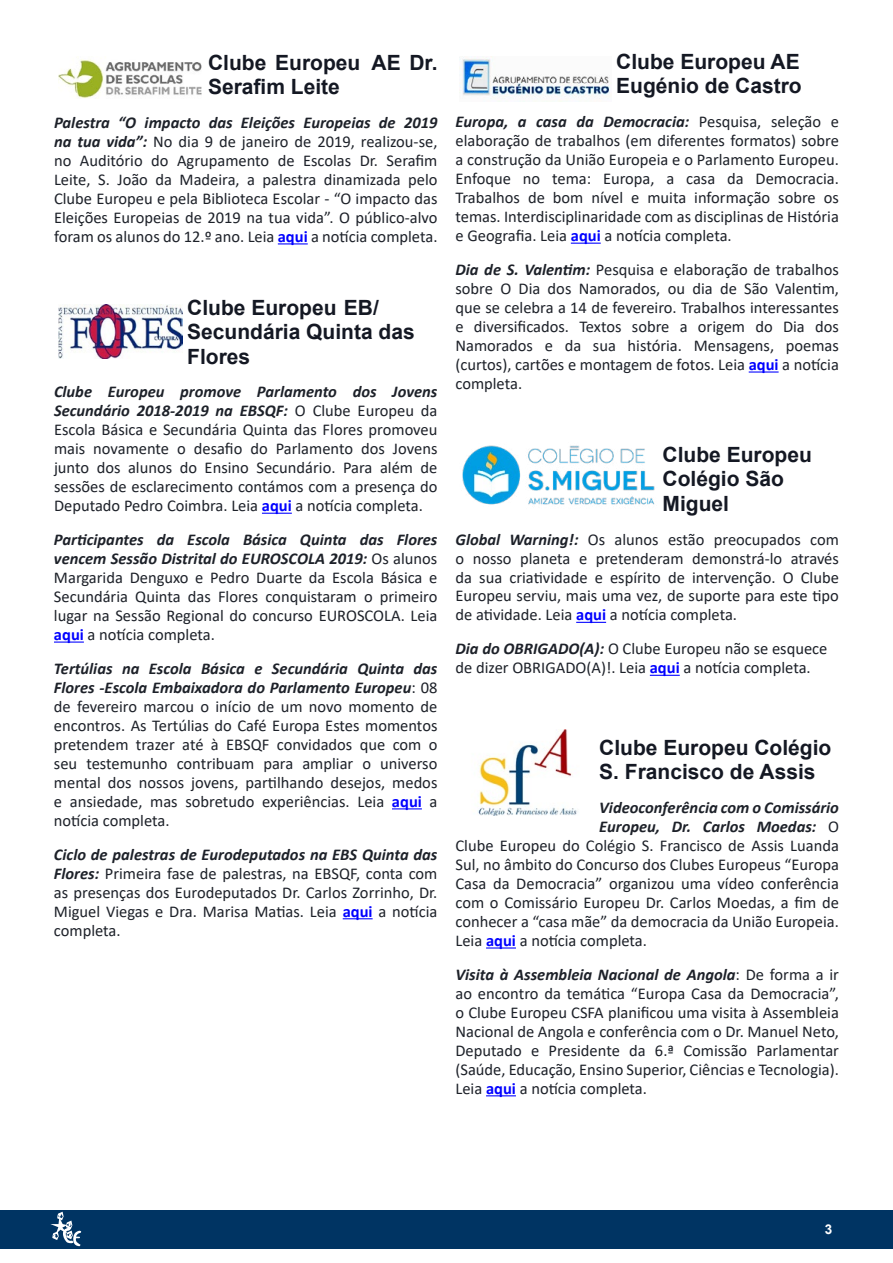
<style>
.page{position:relative;width:893px;height:1263px;background:#fff}
.page>*{position:absolute;margin:0;border:0;box-sizing:border-box;transform-origin:0 0}
.t1{font:700 21px/24.2px "Arial";color:#141823}
.t2{font:16.5px/18.9px "Calibri";color:#1d2129;text-align:justify}
.t3{font:italic 700 16.5px "Calibri";color:#1d2129}
.t4{font:700 13.5px "Arial";color:#fff}
.s1{font-weight:700;font-style:italic}
.s2{font-weight:700;color:#00f}
.s3{font-weight:400;font-style:normal}
</style>
<div class="page">
<div style="left:0;top:1211px;width:893px;height:38px;background:#003463"></div>
<svg style="left:48px;top:1210px;width:34px;height:37px"></svg>
<hr style="left:278px;top:243px;width:30px;height:1px;background:#00f">
<hr style="left:262px;top:513px;width:30px;height:1px;background:#00f">
<hr style="left:54px;top:641px;width:30px;height:2px;background:#00f">
<hr style="left:392px;top:808px;width:30px;height:1px;background:#00f">
<hr style="left:343px;top:918px;width:30px;height:1px;background:#00f">
<img style="left:58px;top:59px;width:144px;height:39px">
<img style="left:58px;top:304px;width:125px;height:54px">
<hr style="left:571px;top:243px;width:30px;height:1px;background:#00f">
<hr style="left:749px;top:371px;width:30px;height:2px;background:#00f">
<hr style="left:576px;top:622px;width:30px;height:1px;background:#00f">
<hr style="left:650px;top:675px;width:30px;height:1px;background:#00f">
<hr style="left:486px;top:947px;width:30px;height:1px;background:#00f">
<hr style="left:486px;top:1095px;width:30px;height:1px;background:#00f">
<img style="left:460px;top:58px;width:150px;height:43px">
<img style="left:462px;top:445px;width:193px;height:60px">
<img style="left:478px;top:730px;width:99px;height:85px">
<p class="t1" style="left:208px;top:51px;width:231px">Clube Europeu AE Dr.<br>Serafim Leite</p>
<p class="t2" style="left:54px;top:113px;width:385px"><span class="s1">Palestra “O impacto das Eleições Europeias de 2019 na tua vida”:</span> No dia 9 de janeiro de 2019, realizou-se, no Auditório do Agrupamento de Escolas Dr. Serafim Leite, S. João da Madeira, a palestra dinamizada pelo Clube Europeu e pela Biblioteca Escolar - “O impacto das Eleições Europeias de 2019 na tua vida”. O público-alvo foram os alunos do 12.º ano. Leia <span class="s2">aqui</span> a notícia completa.</p>
<p class="t1" style="left:187px;top:296px;width:229px">Clube Europeu EB/<br>Secundária Quinta das<br>Flores</p>
<p class="t2" style="left:54px;top:382px;width:385px"><span class="s1">Clube Europeu promove Parlamento dos Jovens Secundário 2018-2019 na EBSQF:</span> O Clube Europeu da Escola Básica e Secundária Quinta das Flores promoveu mais novamente o desafio do Parlamento dos Jovens junto dos alunos do Ensino Secundário. Para além de sessões de esclarecimento contámos com a presença do Deputado Pedro Coimbra. Leia <span class="s2">aqui</span> a notícia completa.</p>
<p class="t2" style="left:54px;top:530px;width:385px"><span class="s1">Participantes da Escola Básica Quinta das Flores vencem Sessão Distrital do EUROSCOLA 2019:</span> Os alunos Margarida Denguxo e Pedro Duarte da Escola Básica e Secundária Quinta das Flores conquistaram o primeiro lugar na Sessão Regional do concurso EUROSCOLA. Leia <span class="s2">aqui</span> a notícia completa.</p>
<p class="t2" style="left:54px;top:659px;width:385px"><span class="s1">Tertúlias na Escola Básica e Secundária Quinta das Flores -Escola Embaixadora do Parlamento Europeu</span>: 08 de fevereiro marcou o início de um novo momento de encontros. As Tertúlias do Café Europa Estes momentos pretendem trazer até à EBSQF convidados que com o seu testemunho contribuam para ampliar o universo mental dos nossos jovens, partilhando desejos, medos e ansiedade, mas sobretudo experiências. Leia <span class="s2">aqui</span> a notícia completa.</p>
<p class="t2" style="left:54px;top:844px;width:385px"><span class="s1">Ciclo de palestras de Eurodeputados na EBS Quinta das Flores:</span> Primeira fase de palestras, na EBSQF, conta com as presenças dos Eurodeputados Dr. Carlos Zorrinho, Dr.<br>Miguel Viegas e Dra. Marisa Matias. Leia <span class="s2">aqui</span> a notícia completa.</p>
<p class="t1" style="left:616px;top:50px;width:187px">Clube Europeu AE<br>Eugénio de Castro</p>
<p class="t2" style="left:455px;top:112px;width:385px"><span class="s1">Europa, a casa da Democracia:</span> Pesquisa, seleção e elaboração de trabalhos (em diferentes formatos) sobre a construção da União Europeia e o Parlamento Europeu.<br>Enfoque no tema: Europa, a casa da Democracia.<br>Trabalhos de bom nível e muita informação sobre os temas. Interdisciplinaridade com as disciplinas de História e Geografia. Leia <span class="s2">aqui</span> a notícia completa.</p>
<p class="t2" style="left:455px;top:260px;width:385px"><span class="s1">Dia de S. Valentim:</span> Pesquisa e elaboração de trabalhos sobre O Dia dos Namorados, ou dia de São Valentim, que se celebra a 14 de fevereiro. Trabalhos interessantes e diversificados. Textos sobre a origem do Dia dos Namorados e da sua história. Mensagens, poemas (curtos), cartões e montagem de fotos. Leia <span class="s2">aqui</span> a notícia completa.</p>
<p class="t1" style="left:663px;top:443px;width:151px">Clube Europeu<br>Colégio São<br>Miguel</p>
<p class="t2" style="left:455px;top:529px;width:385px"><span class="s1">Global Warning!:</span> Os alunos estão preocupados com o nosso planeta e pretenderam demonstrá-lo através da sua criatividade e espírito de intervenção. O Clube Europeu serviu, mais uma vez, de suporte para este tipo de atividade. Leia <span class="s2">aqui</span> a notícia completa.</p>
<p class="t2" style="left:455px;top:639px;width:374px"><span class="s1">Dia do OBRIGADO(A):</span> O Clube Europeu não se esquece de dizer OBRIGADO(A)!. Leia <span class="s2">aqui</span> a notícia completa.</p>
<p class="t1" style="left:599px;top:736px;width:234px">Clube Europeu Colégio<br>S. Francisco de Assis</p>
<p class="t3" style="left:599px;top:796px;width:241px">Videoconferência com o Comissário</p>
<p class="t3" style="left:599px;top:815px;width:241px">Europeu, Dr. Carlos Moedas: <span class="s3">O</span></p>
<p class="t2" style="left:455px;top:836px;width:385px">Clube Europeu do Colégio S. Francisco de Assis Luanda</p>
<p class="t2" style="left:455px;top:855px;width:385px">Sul, no âmbito do Concurso dos Clubes Europeus “Europa</p>
<p class="t2" style="left:455px;top:874px;width:385px">Casa da Democracia” organizou uma vídeo conferência</p>
<p class="t2" style="left:455px;top:893px;width:385px">com o Comissário Europeu Dr. Carlos Moedas, a fim de</p>
<p class="t2" style="left:455px;top:912px;width:385px">conhecer a “casa mãe” da democracia da União Europeia.</p>
<p class="t2" style="left:455px;top:931px;width:193px">Leia <span class="s2">aqui</span> a notícia completa.</p>
<p class="t2" style="left:455px;top:965px;width:385px"><span class="s1">Visita à Assembleia Nacional de Angola</span>: De forma a ir ao encontro da temática “Europa Casa da Democracia”, o Clube Europeu CSFA planificou uma visita à Assembleia Nacional de Angola e conferência com o Dr. Manuel Neto, Deputado e Presidente da 6.ª Comissão Parlamentar (Saúde, Educação, Ensino Superior, Ciências e Tecnologia).<br>Leia <span class="s2">aqui</span> a notícia completa.</p>
<p class="t4" style="left:825px;top:1219px;width:9px">3</p>
</div>
